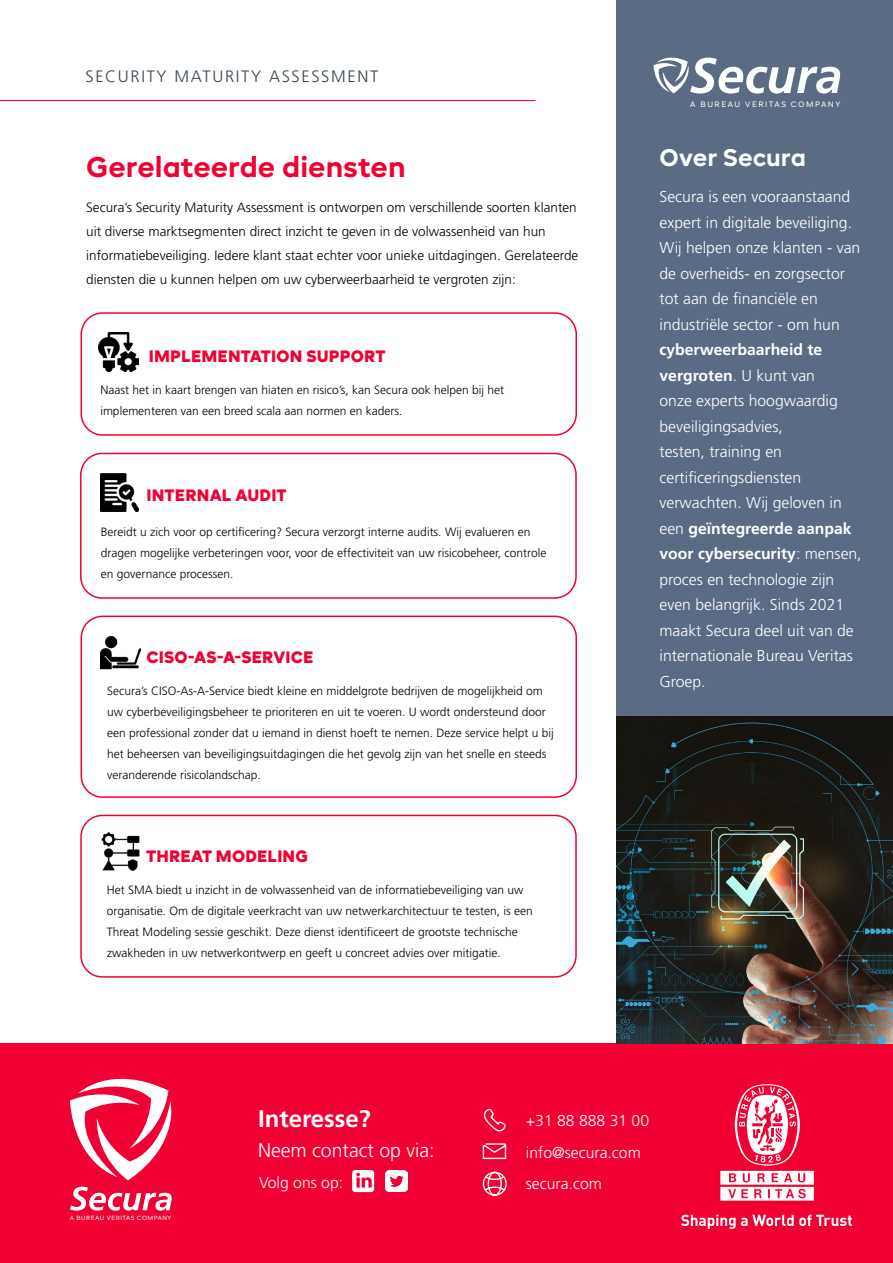
<style>
.page{position:relative;width:893px;height:1263px;background:#fff}
.page>*{position:absolute;margin:0;border:0;box-sizing:border-box;transform-origin:0 0}
.t1{font:700 28.5px "BR Candor";color:#f10034}
.t2{font:700 24px "Frutiger LT Std";color:#fff}
.t3{font:700 24px "BR Candor";color:#fff}
.t4{font:300 19.5px "Frutiger LT Std";color:#fff}
.t5{font:900 16.5px "BR Candor";letter-spacing:.01em;color:#f10034}
.t6{font:300 16.5px "Frutiger LT Std";letter-spacing:.1em;color:#36444d}
.t7{font:300 15.75px/25.5px "Frutiger LT Std";color:#fff}
.t8{font:300 13.5px/24px "Frutiger LT Std";color:#000}
.t9{font:300 12px/21px "Frutiger LT Std";color:#000}
.t10{font:7.8px "BR Candor";letter-spacing:.19em;color:#fff}
.t11{font:6px "BR Candor";letter-spacing:.075em;color:#fff}
.s1{font-weight:700}
</style>
<div class="page">
<div style="left:80px;top:453px;width:497px;height:146px;border:2px solid #f10034;border-radius:21px"></div>
<div style="left:81px;top:616px;width:496px;height:182px;border:2px solid #f10034;border-radius:21px"></div>
<div style="left:80px;top:815px;width:497px;height:163px;border:2px solid #f10034;border-radius:21px"></div>
<div style="left:81px;top:312px;width:496px;height:124px;border:2px solid #f10034;border-radius:21px"></div>
<img style="left:101px;top:473px;width:38px;height:38px">
<img style="left:100px;top:636px;width:40px;height:34px">
<img style="left:101px;top:832px;width:39px;height:39px">
<img style="left:99px;top:332px;width:40px;height:40px">
<hr style="left:0;top:100px;width:535px;height:1px;background:#f10034">
<div style="left:0;top:1044px;width:893px;height:219px;background:#f10034"></div>
<svg style="left:482px;top:1171px;width:25px;height:25px"></svg>
<svg style="left:482px;top:1143px;width:25px;height:17px"></svg>
<svg style="left:483px;top:1109px;width:23px;height:23px"></svg>
<svg style="left:352px;top:1170px;width:22px;height:22px"></svg>
<img style="left:385px;top:1170px;width:22px;height:22px">
<svg style="left:70px;top:1187px;width:102px;height:23px"></svg>
<svg style="left:70px;top:1079px;width:102px;height:101px"></svg>
<svg style="left:735px;top:1084px;width:65px;height:81px"></svg>
<svg style="left:720px;top:1171px;width:94px;height:29px;background:#fbc0cd"></svg>
<svg style="left:681px;top:1214px;width:171px;height:15px"></svg>
<div style="left:616px;top:0;width:277px;height:716px;background:#5a6b83"></div>
<svg style="left:653px;top:58px;width:188px;height:36px"></svg>
<img style="left:616px;top:716px;width:277px;height:328px">
<h3 class="t6" style="left:85px;top:66px;width:294px">SECURITY MATURITY ASSESSMENT</h3>
<h1 class="t1" style="left:86px;top:150px;width:321px">Gerelateerde diensten</h1>
<p class="t8" style="left:86px;top:195px;width:494px">Secura’s Security Maturity Assessment is ontworpen om verschillende soorten klanten uit diverse marktsegmenten direct inzicht te geven in de volwassenheid van hun informatiebeveiliging. Iedere klant staat echter voor unieke uitdagingen. Gerelateerde diensten die u kunnen helpen om uw cyberweerbaarheid te vergroten zijn:</p>
<h3 class="t5" style="left:149px;top:346px;width:238px">IMPLEMENTATION SUPPORT</h3>
<p class="t9" style="left:100px;top:379px;width:405px">Naast het in kaart brengen van hiaten en risico’s, kan Secura ook helpen bij het implementeren van een breed scala aan normen en kaders.</p>
<h3 class="t5" style="left:146px;top:485px;width:142px">INTERNAL AUDIT</h3>
<p class="t9" style="left:101px;top:521px;width:447px">Bereidt u zich voor op certificering? Secura verzorgt interne audits. Wij evalueren en dragen mogelijke verbeteringen voor, voor de effectiviteit van uw risicobeheer, controle en governance processen.</p>
<h3 class="t5" style="left:146px;top:647px;width:169px">CISO-AS-A-SERVICE</h3>
<p class="t9" style="left:107px;top:680px;width:448px">Secura’s CISO-As-A-Service biedt kleine en middelgrote bedrijven de mogelijkheid om uw cyberbeveiligingsbeheer te prioriteren en uit te voeren. U wordt ondersteund door een professional zonder dat u iemand in dienst hoeft te nemen. Deze service helpt u bij het beheersen van beveiligingsuitdagingen die het gevolg zijn van het snelle en steeds veranderende risicolandschap.</p>
<h3 class="t5" style="left:146px;top:846px;width:163px">THREAT MODELING</h3>
<p class="t9" style="left:107px;top:879px;width:427px">Het SMA biedt u inzicht in de volwassenheid van de informatiebeveiliging van uw organisatie. Om de digitale veerkracht van uw netwerkarchitectuur te testen, is een Threat Modeling sessie geschikt. Deze dienst identificeert de grootste technische zwakheden in uw netwerkontwerp en geeft u concreet advies over mitigatie.</p>
<p class="t10" style="left:690px;top:100px;width:169px">A BUREAU VERITAS COMPANYANY</p>
<p class="t10" style="left:708px;top:100px;width:131px">A BUREAU VERITAS COMP</p>
<h2 class="t3" style="left:659px;top:143px;width:148px">Over Secura</h2>
<h3 class="t7" style="left:659px;top:184px;width:202px">Secura is een vooraanstaand expert in digitale beveiliging.<br>Wij helpen onze klanten - van de overheids- en zorgsector tot aan de financiële en industriële sector - om hun</h3>
<p class="t7" style="left:659px;top:337px;width:204px"><span class="s1">cyberweerbaarheid te vergroten</span>. U kunt van<br>onze experts hoogwaardig beveiligingsadvies,<br>testen, training en certificeringsdiensten verwachten. Wij geloven in een <span class="s1">geïntegreerde aanpak voor cybersecurity</span>: mensen, proces en technologie zijn even belangrijk. Sinds 2021 maakt Secura deel uit van de internationale Bureau Veritas<br>Groep.</p>
<p class="t11" style="left:70px;top:1214px;width:103px">A BUREAU VERITAS COMPANY</p>
<h2 class="t2" style="left:258px;top:1104px;width:114px">Interesse?</h2>
<h3 class="t4" style="left:258px;top:1139px;width:178px">Neem contact op via:</h3>
<h3 class="t7" style="left:526px;top:1105px;width:125px;line-height:31.5px">+31 88 888 31 00 info@secura.com</h3>
<h3 class="t7" style="left:259px;top:1170px;width:86px">Volg ons op:</h3>
<h3 class="t7" style="left:526px;top:1171px;width:78px">secura.com</h3>
</div>
